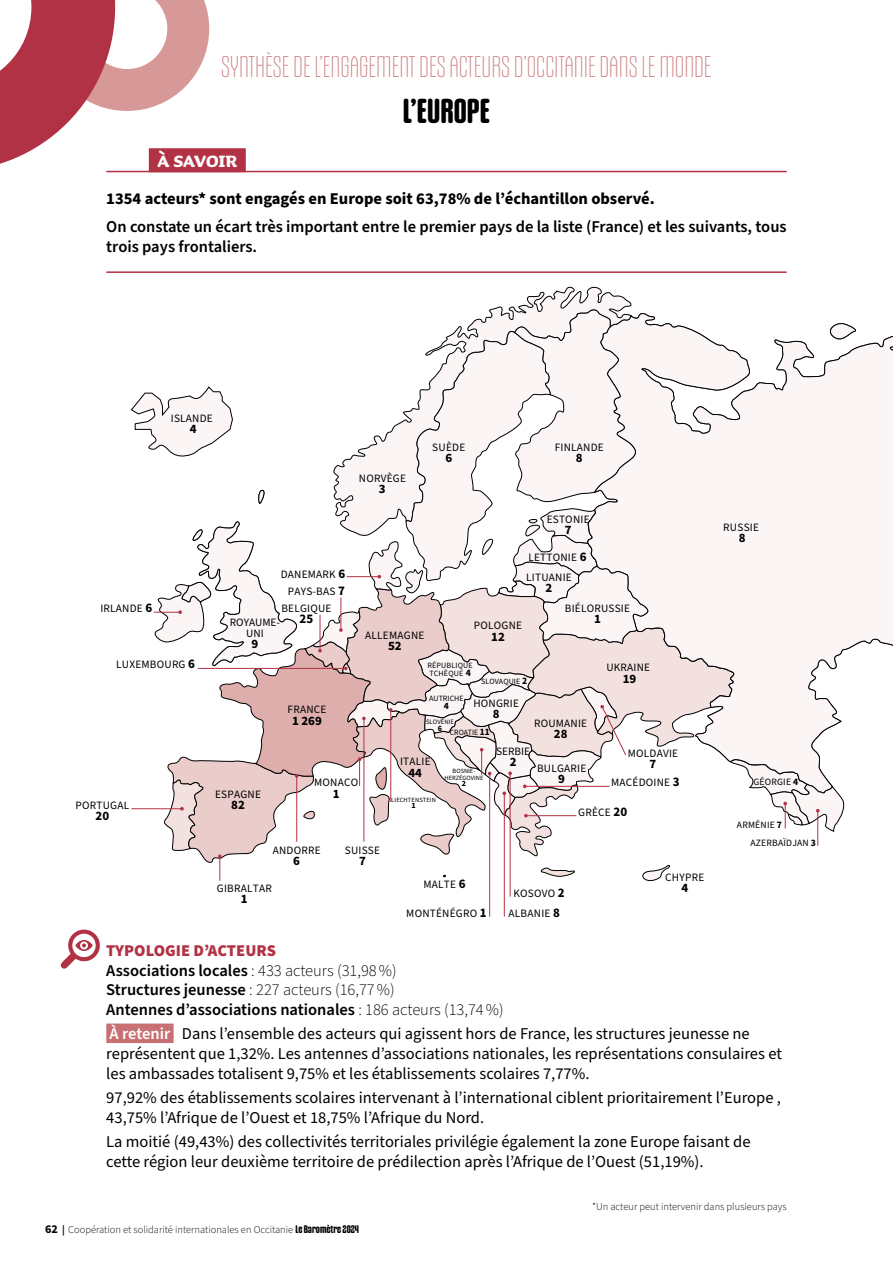
<style>
.page{position:relative;width:893px;height:1263px;background:#fff}
.page>*{position:absolute;margin:0;border:0;box-sizing:border-box;transform-origin:0 0}
.t1{font:700 33px "Gothiks Round";color:#000}
.t2{font:300 28.5px "Gothiks Round Super";color:#cf8485}
.t3{font:700 21px "Sauna Pro";color:#fff}
.t4{font:16.5px/19.8px "Source Sans Pro";color:#000}
.t5{font:600 16.5px/19.8px "Source Sans Pro";color:#000}
.t6{font:700 16.5px "Source Sans Pro";color:#000}
.t7{font:700 12.9px "Source Sans Pro";color:#000}
.t8{font:11.25px/19.6px "Source Sans Pro";letter-spacing:.02em;color:#000}
.t9{font:11.25px/11.2px "Source Sans Pro";color:#000;text-align:center}
.t10{font:300 10.5px "Source Sans Pro";color:#000}
.t11{font:9.6px/17.4px "Source Sans Pro";letter-spacing:.02em;color:#000}
.t12{font:700 9.6px "Source Sans Pro";color:#000}
.t13{font:8.1px/8.1px "Source Sans Pro";letter-spacing:.02em;color:#000}
.t14{font:8.1px "Source Sans Pro";color:#000}
.t15{font:8.1px "Source Sans Pro";color:#000;scale:.96 1}
.t16{font:700 8.1px "Source Sans Pro";color:#000}
.t17{font:6.75px "Source Sans Pro";color:#000}
.t18{font:6.45px/6.4px "Source Sans Pro";color:#000;text-align:center}
.t19{font:6.45px "Source Sans Pro";letter-spacing:.02em;color:#000}
.s1{font-weight:700;font-size:12.9px}
.s2{font-weight:700;font-size:9.6px}
.s3{font-weight:700}
.s4{font-weight:900;color:#b23245}
.s5{font-weight:300}
.s6{font-weight:600;color:#fff}
.s7{font-weight:700;font-size:12px}
.s8{font-weight:700;font-style:italic}
.s9{font-family:"Gothiks Round";font-weight:700}
</style>
<div class="page">
<svg style="left:0;top:0;width:209px;height:171px"></svg>
<div style="left:149px;top:148px;width:97px;height:24px;background:#b23245"></div>
<hr style="left:106px;top:171px;width:681px;height:1px;background:#b23245">
<hr style="left:106px;top:271px;width:681px;height:2px;background:#b23245">
<div style="left:106px;top:1023px;width:68px;height:20px;background:#c87073"></div>
<svg style="left:61px;top:929px;width:39px;height:40px"></svg>
<svg style="left:332px;top:271px;width:300px;height:36px"></svg>
<hr style="left:504px;top:793px;width:1px;height:124px;background:#b23245">
<hr style="left:510px;top:773px;width:1px;height:124px;background:#b23245">
<hr style="left:489px;top:773px;width:1px;height:144px;background:#b23245">
<svg style="left:130px;top:307px;width:716px;height:577px"></svg>
<h2 class="t2" style="left:221px;top:51px;width:492px">SYNTHÈSE DE L’ENGAGEMENT DES ACTEURS D’OCCITANIE DANS LE MONDE</h2>
<h1 class="t1" style="left:403px;top:91px;width:89px">L’EUROPE</h1>
<p class="t3" style="left:157px;top:149px;width:81px">À SAVOIR</p>
<p class="t6" style="left:106px;top:187px;width:550px">1354 acteurs* sont engagés en Europe soit 63,78% de l’échantillon observé.</p>
<p class="t5" style="left:106px;top:218px;width:682px">On constate un écart très important entre le premier pays de la liste (France) et les suivants, tous trois pays frontaliers.</p>
<p class="t8" style="left:171px;top:408px;width:44px">ISLANDE</p>
<p class="t7" style="left:190px;top:420px;width:8px">4</p>
<p class="t8" style="left:281px;top:565px;width:66px">DANEMARK <span class="s1">6</span></p>
<p class="t8" style="left:288px;top:582px;width:59px">PAYS-BAS <span class="s1">7</span></p>
<p class="t8" style="left:100px;top:599px;width:53px">IRLANDE <span class="s1">6</span></p>
<p class="t8" style="left:281px;top:598px;width:52px">BELGIQUE</p>
<p class="t7" style="left:300px;top:610px;width:15px">25</p>
<p class="t9" style="left:230px;top:617px;width:52px">ROYAUME-<br>UNI</p>
<p class="t7" style="left:252px;top:635px;width:8px">9</p>
<p class="t8" style="left:359px;top:469px;width:49px">NORVÈGE</p>
<p class="t7" style="left:379px;top:480px;width:8px">3</p>
<p class="t8" style="left:432px;top:438px;width:34px">SUÈDE</p>
<p class="t7" style="left:445px;top:449px;width:8px">6</p>
<p class="t8" style="left:365px;top:625px;width:61px">ALLEMAGNE</p>
<p class="t7" style="left:388px;top:637px;width:15px">52</p>
<p class="t8" style="left:555px;top:438px;width:51px">FINLANDE</p>
<p class="t7" style="left:576px;top:449px;width:8px">8</p>
<p class="t8" style="left:547px;top:510px;width:44px">ESTONIE</p>
<p class="t7" style="left:565px;top:521px;width:8px">7</p>
<p class="t8" style="left:526px;top:548px;width:62px">LETTONIE <span class="s1">6<br></span>LITUANIE</p>
<p class="t7" style="left:546px;top:579px;width:8px">2</p>
<p class="t8" style="left:565px;top:598px;width:67px">BIÉLORUSSIE</p>
<p class="t7" style="left:594px;top:610px;width:8px">1</p>
<p class="t8" style="left:474px;top:616px;width:50px">POLOGNE</p>
<p class="t7" style="left:491px;top:628px;width:15px">12</p>
<p class="t8" style="left:116px;top:655px;width:80px">LUXEMBOURG <span class="s1">6</span></p>
<p class="t8" style="left:76px;top:796px;width:55px">PORTUGAL</p>
<p class="t7" style="left:96px;top:807px;width:15px">20</p>
<p class="t8" style="left:288px;top:700px;width:40px">FRANCE</p>
<p class="t7" style="left:292px;top:711px;width:31px">1 269</p>
<p class="t8" style="left:215px;top:784px;width:47px">ESPAGNE</p>
<p class="t7" style="left:231px;top:796px;width:15px">82</p>
<p class="t8" style="left:314px;top:773px;width:46px">MONACO</p>
<p class="t7" style="left:333px;top:784px;width:8px">1</p>
<p class="t8" style="left:273px;top:841px;width:49px">ANDORRE</p>
<p class="t7" style="left:293px;top:852px;width:8px">6</p>
<p class="t8" style="left:345px;top:841px;width:37px">SUISSE</p>
<p class="t7" style="left:359px;top:852px;width:8px">7</p>
<p class="t8" style="left:217px;top:879px;width:56px">GIBRALTAR</p>
<p class="t7" style="left:241px;top:890px;width:8px">1</p>
<p class="t13" style="left:427px;top:662px;width:47px">RÉPUBLIQUE<br>TCHÈQUE <span class="s2">4</span></p>
<p class="t14" style="left:429px;top:693px;width:36px">AUTRICHE</p>
<p class="t12" style="left:444px;top:699px;width:7px">4</p>
<p class="t8" style="left:606px;top:658px;width:45px">UKRAINE</p>
<p class="t7" style="left:623px;top:669px;width:15px">19</p>
<p class="t14" style="left:481px;top:676px;width:47px">SLOVAQUIE <span class="s2">2</span></p>
<p class="t8" style="left:473px;top:694px;width:47px">HONGRIE</p>
<p class="t7" style="left:493px;top:705px;width:8px">8</p>
<p class="t17" style="left:426px;top:717px;width:29px">SLOVÉNIE</p>
<p class="t16" style="left:438px;top:723px;width:6px">6</p>
<p class="t15" style="left:450px;top:727px;width:43px">CROATIE <span class="s2">11</span></p>
<p class="t18" style="left:445px;top:768px;width:40px">BOSNIE-<br>HERZÉGOVINE</p>
<p class="t16" style="left:462px;top:778px;width:6px">2</p>
<p class="t8" style="left:534px;top:713px;width:55px">ROUMANIE</p>
<p class="t7" style="left:554px;top:725px;width:15px">28</p>
<p class="t8" style="left:537px;top:758px;width:51px">BULGARIE</p>
<p class="t7" style="left:558px;top:770px;width:8px">9</p>
<p class="t8" style="left:578px;top:803px;width:51px">GRÈCE <span class="s1">20</span></p>
<p class="t8" style="left:496px;top:742px;width:35px">SERBIE</p>
<p class="t7" style="left:510px;top:753px;width:8px">2</p>
<p class="t8" style="left:628px;top:743px;width:52px">MOLDAVIE</p>
<p class="t7" style="left:649px;top:755px;width:8px">7</p>
<p class="t8" style="left:400px;top:752px;width:32px">ITALIE</p>
<p class="t7" style="left:408px;top:764px;width:15px">44</p>
<p class="t8" style="left:611px;top:773px;width:70px">MACÉDOINE <span class="s1">3</span></p>
<p class="t19" style="left:391px;top:795px;width:46px">LIECHTENSTEIN</p>
<p class="t16" style="left:411px;top:800px;width:6px">1</p>
<p class="t8" style="left:423px;top:875px;width:44px">MALTE <span class="s1">6</span></p>
<p class="t8" style="left:513px;top:883px;width:53px">KOSOVO <span class="s1">2</span></p>
<p class="t8" style="left:406px;top:903px;width:82px">MONTÉNÉGRO <span class="s1">1</span></p>
<p class="t8" style="left:509px;top:903px;width:53px">ALBANIE <span class="s1">8</span></p>
<p class="t8" style="left:665px;top:867px;width:40px">CHYPRE</p>
<p class="t7" style="left:681px;top:879px;width:8px">4</p>
<p class="t8" style="left:723px;top:517px;width:37px">RUSSIE</p>
<p class="t7" style="left:739px;top:529px;width:8px">8</p>
<p class="t11" style="left:753px;top:773px;width:46px">GÉORGIE <span class="s3">4</span></p>
<p class="t11" style="left:750px;top:817px;width:67px;text-indent:-13px">ARMÉNIE <span class="s3">7<br></span>AZERBAÏDJAN <span class="s3">3</span></p>
<p class="t5" style="left:106px;top:941px;width:399px"><span class="s4">TYPOLOGIE D’ACTEURS<br></span>Associations locales <span class="s5">: 433 acteurs (31,98 %)<br></span>Structures jeunesse <span class="s5">: 227 acteurs (16,77 %)<br></span>Antennes d’associations nationales <span class="s5">: 186 acteurs (13,74 %)</span></p>
<p class="t4" style="left:106px;top:1024px;width:677px"><span class="s6">À retenir</span> Dans l’ensemble des acteurs qui agissent hors de France, les structures jeunesse ne représentent que 1,32%. Les antennes d’associations nationales, les représentations consulaires et les ambassades totalisent 9,75% et les établissements scolaires 7,77%.</p>
<p class="t4" style="left:106px;top:1088px;width:676px">97,92% des établissements scolaires intervenant à l’international ciblent prioritairement l’Europe ,<br>43,75% l’Afrique de l’Ouest et 18,75% l’Afrique du Nord.</p>
<p class="t4" style="left:106px;top:1132px;width:646px">La moitié (49,43%) des collectivités territoriales privilégie également la zone Europe faisant de cette région leur deuxième territoire de prédilection après l’Afrique de l’Ouest (51,19%).</p>
<p class="t10" style="left:45px;top:1223px;width:315px"><span class="s7">62</span> <span class="s8">|</span> Coopération et solidarité internationales en Occitanie <span class="s9">Le Baromètre 2024</span></p>
<p class="t10" style="left:592px;top:1199px;width:196px">*Un acteur peut intervenir dans plusieurs pays</p>
</div>
